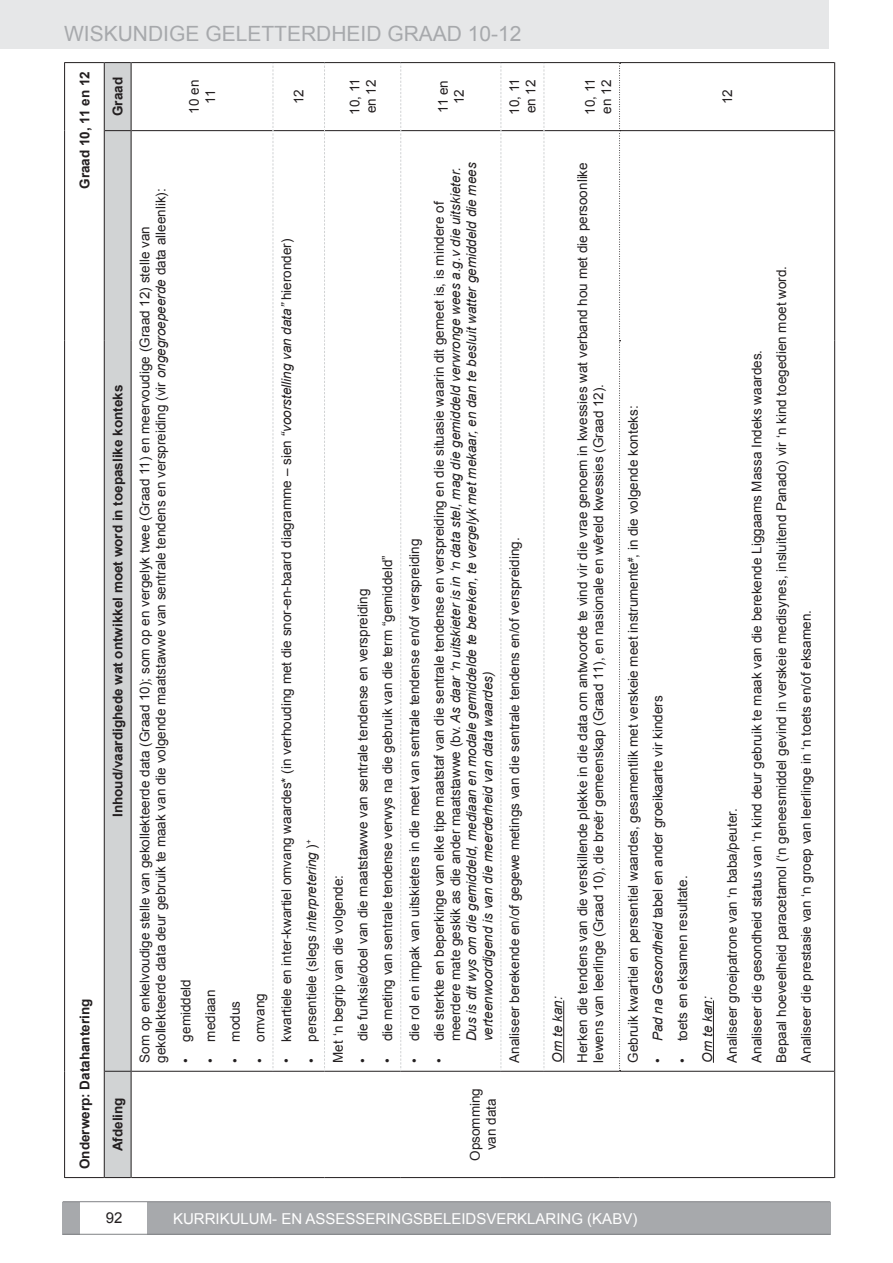
<style>
.page{position:relative;width:893px;height:1263px;background:#fff}
.page>*{position:absolute;margin:0;border:0;box-sizing:border-box;transform-origin:0 0}
.t1{font:21px "Arial";color:#a7a9ac}
.t2{font:15px "Arial";color:#fff}
.t3{font:15px "Arial";color:#231f20}
.t4{font:13.5px/16.2px "Arial";color:#231f20}
.t5{font:italic 13.5px/16.2px "Arial";color:#231f20}
.t6{font:700 13.5px "Arial";color:#231f20}
.s1{font-style:italic}
.s2{font-style:normal}
</style>
<div class="page">
<div style="left:0;top:0;width:829px;height:49px;background:#e6e7e8"></div>
<div style="left:63px;top:1202px;width:17px;height:32px;background:#a7a9ac"></div>
<div style="left:147px;top:1202px;width:683px;height:32px;background:#a7a9ac"></div>
<hr style="left:63px;top:1234px;width:767px;height:1px;background:#808285">
<hr style="left:63px;top:1201px;width:767px;height:1px;background:#808285">
<hr style="left:131px;top:1177px;width:142px;height:1px;background:#231f20">
<hr style="left:273px;top:1177px;width:51px;height:1px;background:#231f20">
<hr style="left:324px;top:1177px;width:77px;height:1px;background:#231f20">
<hr style="left:401px;top:1177px;width:100px;height:1px;background:#231f20">
<hr style="left:501px;top:1177px;width:43px;height:1px;background:#231f20">
<hr style="left:544px;top:1177px;width:76px;height:1px;background:#231f20">
<hr style="left:620px;top:1177px;width:214px;height:1px;background:#231f20">
<hr style="left:131px;top:1071px;width:142px;height:1px;background:#231f20">
<hr style="left:131px;top:130px;width:142px;height:1px;background:#231f20">
<hr style="left:131px;top:62px;width:142px;height:1px;background:#231f20">
<hr style="left:273px;top:1071px;width:51px;height:1px;background:#231f20">
<hr style="left:273px;top:130px;width:51px;height:1px;background:#231f20">
<hr style="left:273px;top:62px;width:51px;height:1px;background:#231f20">
<hr style="left:324px;top:1071px;width:77px;height:1px;background:#231f20">
<hr style="left:325px;top:130px;width:75px;height:1px;background:#231f20">
<hr style="left:324px;top:62px;width:77px;height:1px;background:#231f20">
<hr style="left:401px;top:1071px;width:100px;height:1px;background:#231f20">
<hr style="left:401px;top:130px;width:100px;height:1px;background:#231f20">
<hr style="left:401px;top:62px;width:100px;height:1px;background:#231f20">
<hr style="left:501px;top:1071px;width:43px;height:1px;background:#231f20">
<hr style="left:501px;top:130px;width:43px;height:1px;background:#231f20">
<hr style="left:501px;top:62px;width:43px;height:1px;background:#231f20">
<hr style="left:544px;top:1071px;width:76px;height:1px;background:#231f20">
<hr style="left:544px;top:130px;width:75px;height:1px;background:#231f20">
<hr style="left:544px;top:62px;width:76px;height:1px;background:#231f20">
<hr style="left:620px;top:1071px;width:214px;height:1px;background:#231f20">
<hr style="left:620px;top:130px;width:214px;height:1px;background:#231f20">
<hr style="left:620px;top:62px;width:214px;height:1px;background:#231f20">
<svg style="left:619px;top:63px;width:2px;height:1008px"></svg>
<hr style="left:64px;top:1071px;width:1px;height:107px;background:#231f20">
<hr style="left:65px;top:1177px;width:39px;height:1px;background:#231f20">
<hr style="left:64px;top:341px;width:1px;height:730px;background:#231f20">
<hr style="left:64px;top:131px;width:1px;height:210px;background:#231f20">
<hr style="left:64px;top:62px;width:1px;height:69px;background:#231f20">
<hr style="left:65px;top:62px;width:39px;height:1px;background:#231f20">
<svg style="left:104px;top:62px;width:27px;height:1116px;background:#c8cacb"></svg>
<hr style="left:131px;top:1071px;width:1px;height:107px;background:#231f20">
<hr style="left:131px;top:341px;width:1px;height:730px;background:#231f20">
<hr style="left:131px;top:131px;width:1px;height:210px;background:#231f20">
<hr style="left:131px;top:62px;width:1px;height:69px;background:#231f20">
<hr style="left:834px;top:1071px;width:1px;height:107px;background:#231f20">
<hr style="left:834px;top:341px;width:1px;height:730px;background:#231f20">
<hr style="left:834px;top:131px;width:1px;height:210px;background:#231f20">
<hr style="left:834px;top:62px;width:1px;height:69px;background:#231f20">
<svg style="left:273px;top:63px;width:1px;height:1008px"></svg>
<svg style="left:324px;top:63px;width:1px;height:1008px"></svg>
<svg style="left:400px;top:63px;width:1px;height:1008px"></svg>
<svg style="left:501px;top:63px;width:1px;height:1008px"></svg>
<svg style="left:544px;top:63px;width:1px;height:1008px"></svg>
<hr style="left:563px;top:1000px;width:1px;height:63px;background:#231f20">
<hr style="left:713px;top:1000px;width:1px;height:63px;background:#231f20">
<h1 class="t1" style="left:64px;top:21px;width:459px">WISKUNDIGE GELETTERDHEID GRAAD 10-12</h1>
<p class="t6" style="left:77px;top:189px;width:119px;rotate:-90deg">Graad 10, 11 en 12</p>
<p class="t6" style="left:77px;top:1169px;width:172px;rotate:-90deg">Onderwerp: Datahantering</p>
<p class="t6" style="left:110px;top:116px;width:41px;rotate:-90deg">Graad</p>
<p class="t4" style="left:186px;top:114px;width:35px;text-align:center;rotate:-90deg">10 en<br>11</p>
<p class="t4" style="left:291px;top:104px;width:17px;rotate:-90deg">12</p>
<p class="t4" style="left:347px;top:115px;width:38px;rotate:-90deg">10, 11 en 12</p>
<p class="t4" style="left:435px;top:113px;width:34px;text-align:center;rotate:-90deg">11 en<br>12</p>
<p class="t4" style="left:506px;top:115px;width:38px;rotate:-90deg">10, 11 en 12</p>
<p class="t6" style="left:110px;top:817px;width:434px;rotate:-90deg">Inhoud/vaardighede wat ontwikkel moet word in toepaslike konteks</p>
<p class="t4" style="left:137px;top:1063px;width:876px;rotate:-90deg">Som op enkelvoudige stelle van gekollekteerde data (Graad 10); som op en vergelyk twee (Graad 11) en meervoudige (Graad 12) stelle van gekollekteerde data deur gebruik te maak van die volgende maatstawwe van sentrale tendens en verspreiding (vir <span class="s1">ongegroepeerde</span> data alleenlik):</p>
<p class="t4" style="left:177px;top:1063px;width:85px;rotate:-90deg">• gemiddeld</p>
<p class="t4" style="left:202px;top:1063px;width:75px;rotate:-90deg">• mediaan</p>
<p class="t4" style="left:227px;top:1063px;width:63px;rotate:-90deg">• modus</p>
<p class="t4" style="left:252px;top:1063px;width:71px;rotate:-90deg">• omvang</p>
<p class="t6" style="left:110px;top:1151px;width:55px;rotate:-90deg">Afdeling</p>
<p class="t4" style="left:278px;top:1063px;width:826px;rotate:-90deg">• kwartiele en inter-kwartiel omvang waardes* (in verhouding met die snor-en-baard diagramme – sien <span class="s1">“voorstelling van data”</span> hieronder)</p>
<p class="t4" style="left:303px;top:1063px;width:225px;rotate:-90deg">• persentiele (slegs <span class="s1">interpretering</span> )<sup>+</sup></p>
<p class="t4" style="left:330px;top:1063px;width:189px;rotate:-90deg">Met ‘n begrip van die volgende:</p>
<p class="t4" style="left:355px;top:1063px;width:475px;rotate:-90deg">• die funksie/doel van die maatstawwe van sentrale tendense en verspreiding</p>
<p class="t4" style="left:379px;top:1063px;width:509px;rotate:-90deg">• die meting van sentrale tendense verwys na die gebruik van die term “gemiddeld”</p>
<p class="t4" style="left:406px;top:1063px;width:525px;rotate:-90deg">• die rol en impak van uitskieters in die meet van sentrale tendense en/of verspreiding</p>
<p class="t5" style="left:431px;top:1041px;width:880px;text-indent:-21px;rotate:-90deg"><span class="s2">• die sterkte en beperkinge van elke tipe maatstaf van die sentrale tendense en verspreiding en die situasie waarin dit gemeet is, is mindere of meerdere mate geskik as die ander maatstawwe (bv.</span> As daar ‘n uitskieter is in ‘n data stel, mag die gemiddeld verwronge wees a.g.v die uitskieter.<br>Dus is dit wys om die gemiddeld, mediaan en modale gemiddelde te bereken, te vergelyk met mekaar, en dan te besluit watter gemiddeld die mees verteenwoordigend is van die meerderheid van data waardes)</p>
<p class="t4" style="left:467px;top:1161px;width:74px;text-align:center;rotate:-90deg">Opsomming van data</p>
<p class="t4" style="left:506px;top:1063px;width:527px;rotate:-90deg">Analiseer berekende en/of gegewe metings van die sentrale tendens en/of verspreiding.</p>
<p class="t4" style="left:582px;top:115px;width:38px;rotate:-90deg">10, 11 en 12</p>
<p class="t4" style="left:719px;top:104px;width:17px;rotate:-90deg">12</p>
<p class="t5" style="left:549px;top:1063px;width:68px;rotate:-90deg">Om te kan:</p>
<p class="t4" style="left:574px;top:1063px;width:902px;rotate:-90deg">Herken die tendens van die verskillende plekke in die data om antwoorde te vind vir die vrae genoem in kwessies wat verband hou met die persoonlike lewens van leerlinge (Graad 10), die breër gemeenskap (Graad 11), en nasionale en wêreld kwessies (Graad 12).</p>
<p class="t4" style="left:625px;top:1063px;width:659px;rotate:-90deg">Gebruik kwartiel en persentiel waardes, gesamentlik met verskeie meet instrumente<sup>#</sup>, in die volgende konteks:</p>
<p class="t4" style="left:650px;top:1063px;width:369px;rotate:-90deg"><span class="s1">• Pad na Gesondheid</span> tabel en ander groeikaarte vir kinders</p>
<p class="t4" style="left:674px;top:1063px;width:189px;rotate:-90deg">• toets en eksamen resultate.</p>
<p class="t5" style="left:699px;top:1063px;width:68px;rotate:-90deg">Om te kan:</p>
<p class="t4" style="left:720px;top:1063px;width:798px;line-height:24.8px;rotate:-90deg">Analiseer groeipatrone van ‘n baba/peuter.<br>Analiseer die gesondheid status van ‘n kind deur gebruik te maak van die berekende Liggaams Massa Indeks waardes.<br>Bepaal hoeveelheid paracetamol (‘n geneesmiddel gevind in verskeie medisynes, insluitend Panado) vir ‘n kind toegedien moet word.<br>Analiseer die prestasie van ‘n groep van leerlinge in ‘n toets en/of eksamen.</p>
<p class="t3" style="left:106px;top:1209px;width:18px">92</p>
<p class="t2" style="left:173px;top:1210px;width:466px">KURRIKULUM- EN ASSESSERINGSBELEIDSVERKLARING (KABV)</p>
</div>
